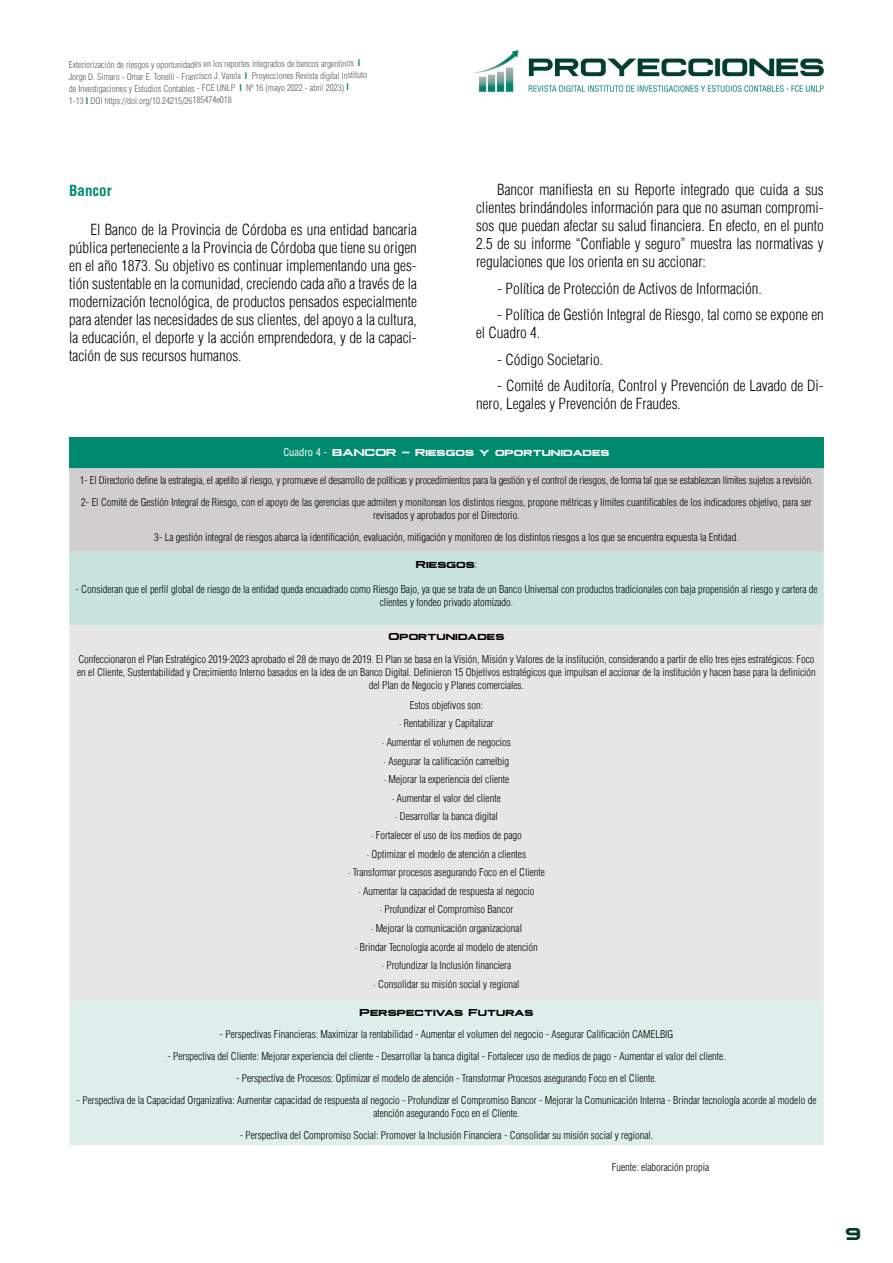
<style>
.page{position:relative;width:893px;height:1263px;background:#fff}
.page>*{position:absolute;margin:0;border:0;box-sizing:border-box;transform-origin:0 0}
.t1{font:700 18px "Plateia";color:#003c28}
.t2{font:15px/18px "Switzerland Cond Light";color:#000;text-align:justify}
.t3{font:700 condensed 15px "Switzerland";color:#008b6f}
.t4{font:10.5px/12.6px "Switzerland Cond Light";color:#000;text-align:center}
.t5{font:700 10.5px "Plateia";color:#000}
.t6{font:700 10.5px "Plateia";color:#fff}
.t7{font:9px/12.1px "Switzerland Cond Light";letter-spacing:-.01em;color:#58595b}
.s1{font-family:"Switzerland";font-weight:700;font-stretch:condensed;color:#008b6f}
.s2{font-family:"Switzerland Condensed";font-weight:400}
.s3{font-family:"Switzerland Cond Light";font-weight:400}
</style>
<div class="page">
<img style="left:473px;top:50px;width:351px;height:42px">
<div style="left:69px;top:437px;width:755px;height:31px;background:#008b6f"></div>
<div style="left:69px;top:468px;width:755px;height:84px;background:#d0cece"></div>
<div style="left:69px;top:552px;width:755px;height:73px;background:#c8e3dd"></div>
<div style="left:69px;top:625px;width:755px;height:376px;background:#e7e6e6"></div>
<div style="left:69px;top:1001px;width:755px;height:144px;background:#deeeea"></div>
<p class="t7" style="left:69px;top:58px;width:300px">Exteriorización de riesgos y oportunidades en los reportes integrados de bancos argentinos <span class="s1">I </span>Jorge D. Simaro - Omar E. Tonelli - Francisco J. Varela <span class="s1">I</span> Proyecciones Revista digital Instituto de Investigaciones y Estudios Contables - FCE UNLP <span class="s1">I</span> Nº 16 (mayo 2022 - abril 2023) <span class="s1">I<br></span>1-13 <span class="s1">I</span> DOI https://doi.org/10.24215/26185474e018</p>
<p class="t2" style="left:476px;top:181px;width:349px;text-indent:21px">Bancor manifiesta en su Reporte integrado que cuida a sus clientes brindándoles información para que no asuman compromi&shy;sos que puedan afectar su salud financiera. En efecto, en el punto 2.5 de su informe “Confiable y seguro” muestra las normativas y regulaciones que los orienta en su accionar:</p>
<h2 class="t2" style="left:497px;top:279px;width:266px">- Política de Protección de Activos de Información.</h2>
<h2 class="t2" style="left:476px;top:306px;width:349px;text-indent:21px">- Política de Gestión Integral de Riesgo, tal como se expone en el Cuadro 4.</h2>
<h2 class="t2" style="left:497px;top:350px;width:107px">- Código Societario.</h2>
<h2 class="t2" style="left:476px;top:377px;width:349px;text-indent:21px">- Comité de Auditoría, Control y Prevención de Lavado de Di&shy;nero, Legales y Prevención de Fraudes.</h2>
<p class="t6" style="left:283px;top:447px;width:328px"><span class="s2">Cuadro 4 -</span> BANCOR - Riesgos y oportunidades</p>
<p class="t4" style="left:80px;top:469px;width:735px;line-height:22px;text-align:left">1- El Directorio define la estrategia, el apetito al riesgo, y promueve el desarrollo de políticas y procedimientos para la gestión y el control de riesgos, de forma tal que se establezcan límites sujetos a revisión.<br>2- El Comité de Gestión Integral de Riesgo, con el apoyo de las gerencias que admiten y monitorean los distintos riesgos, propone métricas y límites cuantificables de los indicadores objetivo, para ser</p>
<p class="t4" style="left:154px;top:504px;width:586px;line-height:22px">revisados y aprobados por el Directorio.<br>3- La gestión integral de riesgos abarca la identificación, evaluación, mitigación y monitoreo de los distintos riesgos a los que se encuentra expuesta la Entidad.</p>
<p class="t5" style="left:416px;top:558px;width:63px">Riesgos<span class="s3">:</span></p>
<p class="t4" style="left:75px;top:583px;width:744px">- Consideran que el perfil global de riesgo de la entidad queda encuadrado como Riesgo Bajo, ya que se trata de un Banco Universal con productos tradicionales con baja propensión al riesgo y cartera de clientes y fondeo privado atomizado.</p>
<p class="t5" style="left:388px;top:630px;width:117px">Oportunidades</p>
<p class="t4" style="left:77px;top:653px;width:740px">Confeccionaron el Plan Estratégico 2019-2023 aprobado el 28 de mayo de 2019. El Plan se basa en la Visión, Misión y Valores de la institución, considerando a partir de ello tres ejes estratégicos: Foco en el Cliente, Sustentabilidad y Crecimiento Interno basados en la idea de un Banco Digital. Definieron 15 Objetivos estratégicos que impulsan el accionar de la institución y hacen base para la definición del Plan de Negocio y Planes comerciales.</p>
<p class="t4" style="left:410px;top:698px;width:75px">Estos objetivos son:</p>
<p class="t4" style="left:399px;top:717px;width:96px">• Rentabilizar y Capitalizar</p>
<p class="t4" style="left:382px;top:736px;width:130px">• Aumentar el volumen de negocios</p>
<p class="t4" style="left:384px;top:754px;width:127px">• Asegurar la calificación camelbig</p>
<p class="t4" style="left:384px;top:773px;width:127px">• Mejorar la experiencia del cliente</p>
<p class="t4" style="left:392px;top:791px;width:110px">• Aumentar el valor del cliente</p>
<p class="t4" style="left:395px;top:810px;width:104px">• Desarrollar la banca digital</p>
<p class="t4" style="left:371px;top:829px;width:152px">• Fortalecer el uso de los medios de pago</p>
<p class="t4" style="left:367px;top:847px;width:161px">• Optimizar el modelo de atención a clientes</p>
<p class="t4" style="left:348px;top:866px;width:198px">• Transformar procesos asegurando Foco en el Cliente</p>
<p class="t4" style="left:358px;top:884px;width:178px">• Aumentar la capacidad de respuesta al negocio</p>
<p class="t4" style="left:380px;top:903px;width:135px">• Profundizar el Compromiso Bancor</p>
<p class="t4" style="left:371px;top:922px;width:153px">• Mejorar la comunicación organizacional</p>
<p class="t4" style="left:355px;top:940px;width:184px">• Brindar Tecnología acorde al modelo de atención</p>
<p class="t4" style="left:382px;top:959px;width:131px">• Profundizar la Inclusión financiera</p>
<p class="t4" style="left:374px;top:977px;width:147px">• Consolidar su misión social y regional</p>
<p class="t5" style="left:359px;top:1006px;width:176px">Perspectivas Futuras</p>
<p class="t4" style="left:220px;top:1028px;width:455px">- Perspectivas Financieras: Maximizar la rentabilidad - Aumentar el volumen del negocio - Asegurar Calificación CAMELBIG</p>
<p class="t4" style="left:167px;top:1050px;width:560px">- Perspectiva del Cliente: Mejorar experiencia del cliente - Desarrollar la banca digital - Fortalecer uso de medios de pago - Aumentar el valor del cliente.</p>
<p class="t4" style="left:236px;top:1072px;width:422px">- Perspectiva de Procesos: Optimizar el modelo de atención - Transformar Procesos asegurando Foco en el Cliente.</p>
<p class="t4" style="left:77px;top:1094px;width:741px">- Perspectiva de la Capacidad Organizativa: Aumentar capacidad de respuesta al negocio - Profundizar el Compromiso Bancor - Mejorar la Comunicación Interna - Brindar tecnología acorde al modelo de atención asegurando Foco en el Cliente.</p>
<p class="t4" style="left:240px;top:1129px;width:415px">- Perspectiva del Compromiso Social: Promover la Inclusión Financiera - Consolidar su misión social y regional.</p>
<p class="t4" style="left:612px;top:1161px;width:99px">Fuente: elaboración propia</p>
<h2 class="t3" style="left:69px;top:181px;width:44px">Bancor</h2>
<p class="t2" style="left:69px;top:220px;width:349px;text-indent:21px">El Banco de la Provincia de Córdoba es una entidad bancaria pública perteneciente a la Provincia de Córdoba que tiene su origen en el año 1873. Su objetivo es continuar implementando una ges&shy;tión sustentable en la comunidad, creciendo cada año a través de la modernización tecnológica, de productos pensados especialmente para atender las necesidades de sus clientes, del apoyo a la cultura, la educación, el deporte y la acción emprendedora, y de la capaci&shy;tación de sus recursos humanos.</p>
<h1 class="t1" style="left:845px;top:1223px;width:17px">9</h1>
</div>
